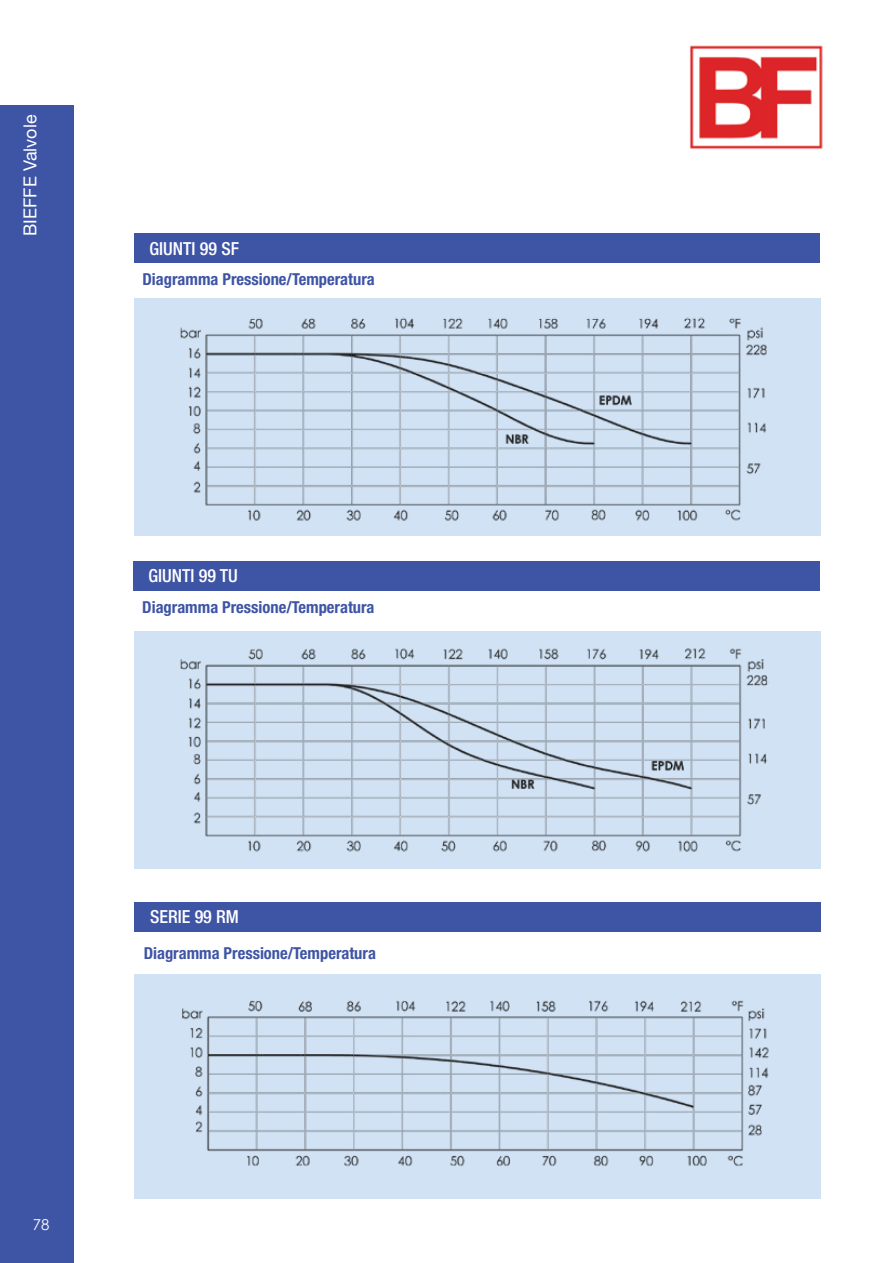
<style>
.page{position:relative;width:893px;height:1263px;background:#fff}
.page>*{position:absolute;margin:0;border:0;box-sizing:border-box;transform-origin:0 0}
.t1{font:500 condensed 18px "Helvetica Neue LT Pro";color:#fff}
.t2{font:18px "Helvetica Neue LT Pro";color:#fff}
.t3{font:700 condensed 16.5px "Helvetica Neue LT Pro";color:#3e54a5}
.t4{font:15px "Century Gothic";color:#fff}
</style>
<div class="page">
<div style="left:0;top:105px;width:73px;height:1158px;background:#3e54a5"></div>
<img style="left:690px;top:45px;width:133px;height:105px">
<div style="left:134px;top:631px;width:687px;height:238px;background:#d1e2f4"></div>
<div style="left:134px;top:298px;width:686px;height:238px;background:#d1e2f4"></div>
<img style="left:180px;top:317px;width:587px;height:204px">
<img style="left:180px;top:648px;width:589px;height:204px">
<div style="left:135px;top:234px;width:685px;height:29px;background:#3e54a5"></div>
<div style="left:134px;top:562px;width:686px;height:29px;background:#3e54a5"></div>
<div style="left:134px;top:974px;width:687px;height:225px;background:#d1e2f4"></div>
<div style="left:134px;top:902px;width:687px;height:29px;background:#3e54a5"></div>
<img style="left:182px;top:1000px;width:587px;height:167px">
<p class="t2" style="left:19px;top:236px;width:123px;rotate:-90deg">BIEFFE Valvole</p>
<p class="t1" style="left:150px;top:238px;width:9px">GIUNTI</p>
<p class="t1" style="left:200px;top:238px;width:31px">99 SF</p>
<p class="t3" style="left:143px;top:269px;width:234px">Diagramma Pressione/Temperatura</p>
<p class="t1" style="left:149px;top:565px;width:18px">GIUNTI</p>
<p class="t1" style="left:199px;top:565px;width:31px">99 TU</p>
<p class="t3" style="left:142px;top:597px;width:234px">Diagramma Pressione/Temperatura</p>
<p class="t1" style="left:150px;top:906px;width:9px">SERIE</p>
<p class="t1" style="left:195px;top:906px;width:46px">99 RM</p>
<p class="t3" style="left:144px;top:943px;width:234px">Diagramma Pressione/Temperatura</p>
<p class="t4" style="left:33px;top:1216px;width:18px">78</p>
</div>
